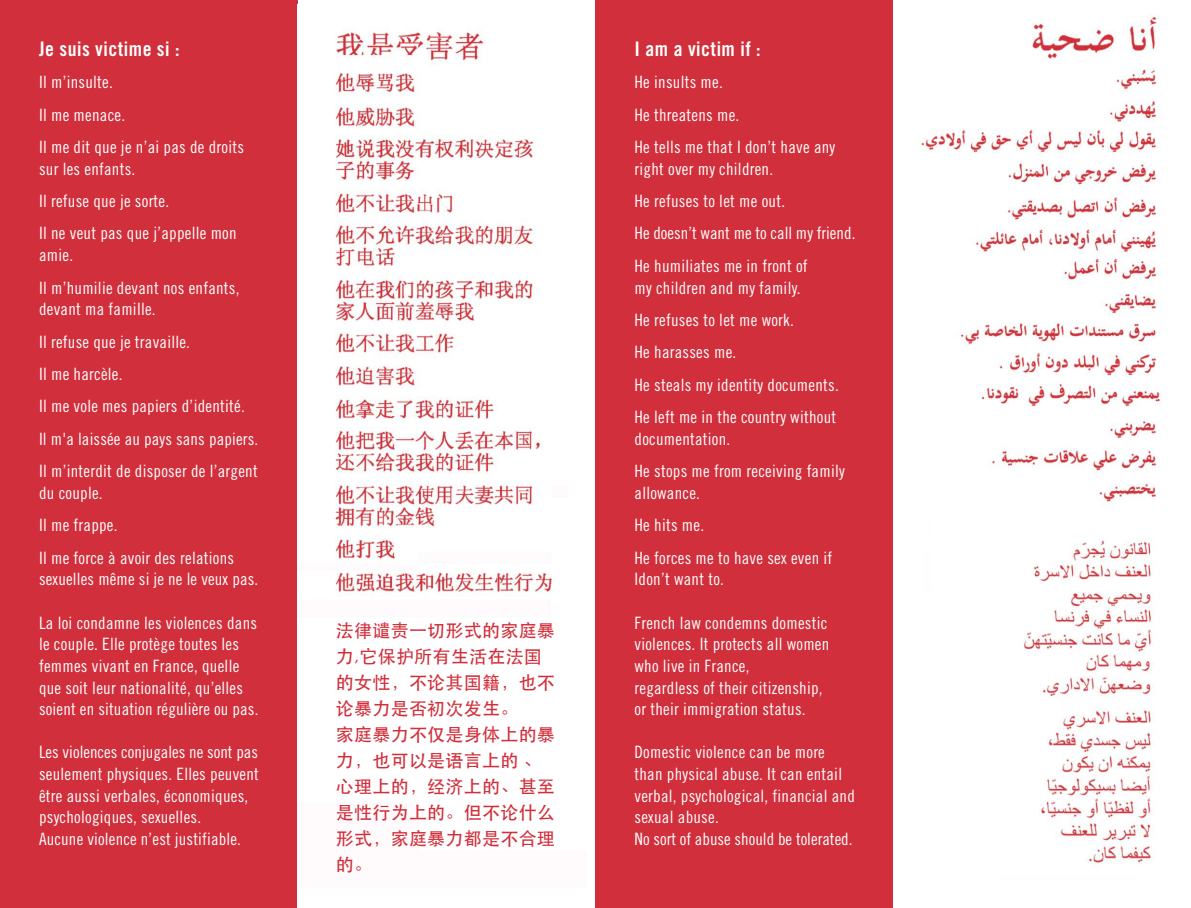
<style>
.page{position:relative;width:1191px;height:908px;background:#fff}
.page>*{position:absolute;margin:0;border:0;box-sizing:border-box;transform-origin:0 0}
.t1{font:20px "Trade Gothic Bold Cond Twenty";letter-spacing:.025em;color:#fff}
.t2{font:18px/26px "ST Heiti";letter-spacing:.015em;color:#d12f3b}
.t3{font:17px/32.4px "Trade Gothic Cond Eighteen";letter-spacing:.015em;color:#fff}
</style>
<div class="page">
<div style="left:0;top:0;width:298px;height:907px;background:#d12f3b"></div>
<div style="left:595px;top:0;width:298px;height:907px;background:#d12f3b"></div>
<img style="left:335px;top:27px;width:217px;height:569px">
<img style="left:921px;top:14px;width:241px;height:850px">
<p class="t1" style="left:39px;top:41px;width:142px">Je suis victime si :</p>
<p class="t3" style="left:39px;top:67px;width:206px">Il m’insulte.<br>Il me menace.<br>Il me dit que je n’ai pas de droits</p>
<p class="t3" style="left:39px;top:154px;width:199px">sur les enfants.<br>Il refuse que je sorte.<br>Il ne veut pas que j’appelle mon</p>
<p class="t3" style="left:39px;top:240px;width:202px">amie.<br>Il m’humilie devant nos enfants,</p>
<p class="t3" style="left:39px;top:294px;width:221px">devant ma famille.<br>Il refuse que je travaille.<br>Il me harcèle.<br>Il me vole mes papiers d’identité.<br>Il m'a laissée au pays sans papiers.<br>Il m’interdit de disposer de l’argent</p>
<p class="t3" style="left:39px;top:478px;width:197px">du couple.<br>Il me frappe.<br>Il me force à avoir des relations</p>
<p class="t3" style="left:39px;top:564px;width:221px">sexuelles même si je ne le veux pas.</p>
<p class="t3" style="left:39px;top:613px;width:221px;line-height:21.6px">La loi condamne les violences dans le couple. Elle protège toutes les femmes vivant en France, quelle que soit leur nationalité, qu’elles soient en situation régulière ou pas.</p>
<p class="t3" style="left:39px;top:742px;width:221px;line-height:21.6px">Les violences conjugales ne sont pas seulement physiques. Elles peuvent être aussi verbales, économiques, psychologiques, sexuelles.<br>Aucune violence n’est justifiable.</p>
<p class="t2" style="left:336px;top:616px;width:220px">法律谴责一切形式的家庭暴力,它保护所有生活在法国的女性，不论其国籍，也不论暴力是否初次发生。<br>家庭暴力不仅是身体上的暴力，也可以是语言上的、心理上的，经济上的、甚至是性行为上的。但不论什么形式，家庭暴力都是不合理的。</p>
<p class="t1" style="left:634px;top:41px;width:128px">I am a victim if :</p>
<p class="t3" style="left:634px;top:67px;width:202px">He insults me.<br>He threatens me.<br>He tells me that I don’t have any</p>
<p class="t3" style="left:634px;top:154px;width:222px">right over my children.<br>He refuses to let me out.<br>He doesn’t want me to call my friend.<br>He humiliates me in front of</p>
<p class="t3" style="left:634px;top:272px;width:206px">my children and my family.<br>He refuses to let me work.<br>He harasses me.<br>He steals my identity documents.<br>He left me in the country without</p>
<p class="t3" style="left:634px;top:424px;width:212px">documentation.<br>He stops me from receiving family</p>
<p class="t3" style="left:634px;top:478px;width:199px">allowance.<br>He hits me.<br>He forces me to have sex even if</p>
<p class="t3" style="left:634px;top:564px;width:91px">Idon’t want to.</p>
<p class="t3" style="left:634px;top:613px;width:196px;line-height:21.6px">French law condemns domestic violences. It protects all women who live in France,<br>regardless of their citizenship, or their immigration status.</p>
<p class="t3" style="left:634px;top:742px;width:222px;line-height:21.6px">Domestic violence can be more than physical abuse. It can entail verbal, psychological, financial and sexual abuse.<br>No sort of abuse should be tolerated.</p>
</div>
